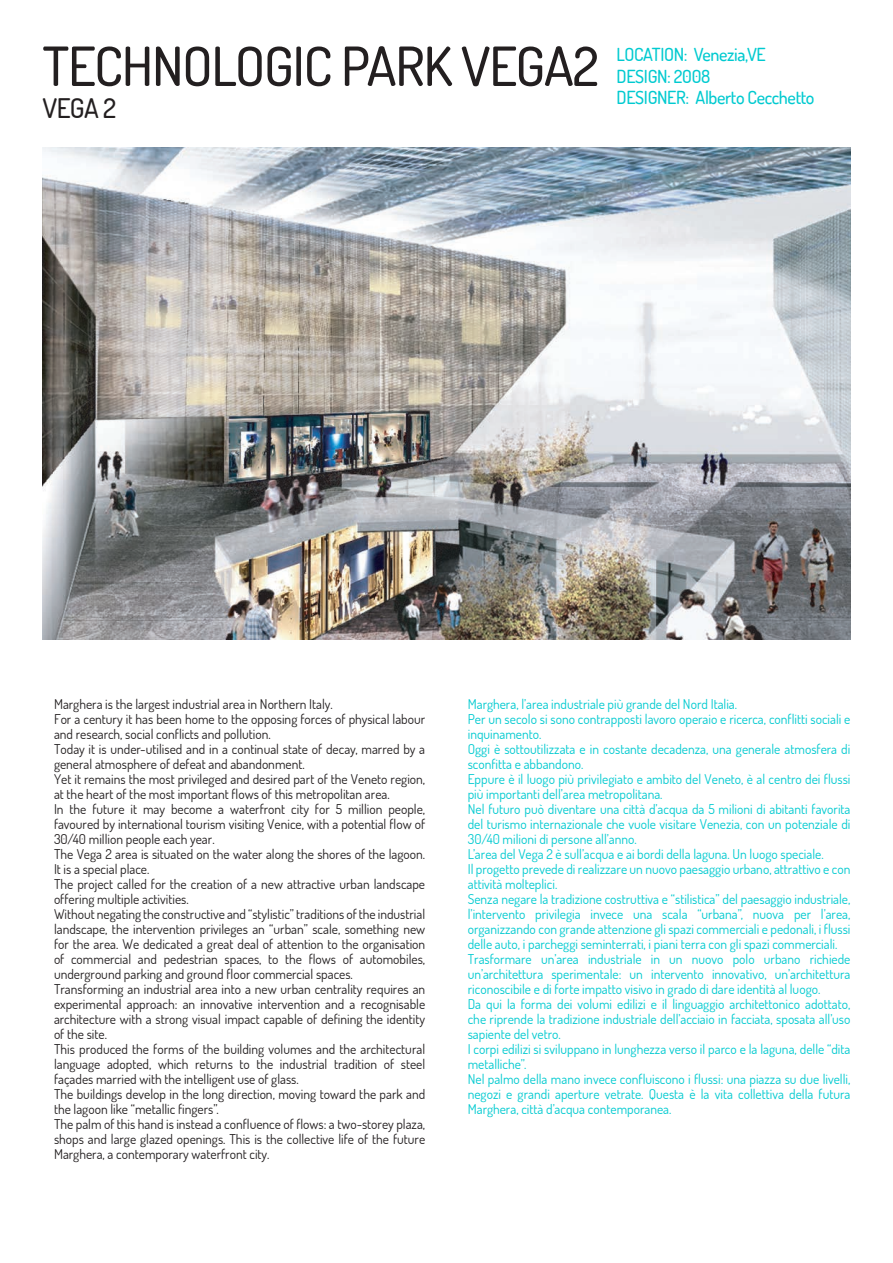
<style>
.page{position:relative;width:893px;height:1263px;background:#fff}
.page>*{position:absolute;margin:0;border:0;box-sizing:border-box;transform-origin:0 0}
.t1{font:500 54px "Dosis";letter-spacing:-.02em;color:#231f20}
.t2{font:500 27px "Dosis";color:#231f20}
.t3{font:500 18px "Dosis";letter-spacing:-.02em;color:#00cad0}
.Normale{font:13.5px/15px "Dosis";color:#231f20}
.Normale-2{font:13.5px/15px "Dosis";color:#00cad0}
</style>
<div class="page">
<img style="left:43px;top:148px;width:807px;height:491px">
<p class="t1" style="left:43px;top:31px;width:558px">TECHNOLOGIC PARK VEGA2</p>
<p class="t2" style="left:43px;top:91px;width:75px">VEGA 2</p>
<p class="t3" style="left:617px;top:43px;width:151px">LOCATION: Venezia,VE</p>
<p class="t3" style="left:617px;top:64px;width:95px">DESIGN: 2008</p>
<p class="t3" style="left:617px;top:86px;width:199px">DESIGNER: Alberto Cecchetto</p>
<p class="Normale" style="left:54px;top:696px;width:280px">Marghera is the largest industrial area in Northern Italy.</p>
<p class="Normale" style="left:54px;top:711px;width:373px">For a century it has been home to the opposing forces of physical labour and research, social conflicts and pollution.</p>
<p class="Normale" style="left:54px;top:741px;width:373px">Today it is under-utilised and in a continual state of decay, marred by a general atmosphere of defeat and abandonment.</p>
<p class="Normale" style="left:54px;top:771px;width:373px">Yet it remains the most privileged and desired part of the Veneto region, at the heart of the most important flows of this metropolitan area.</p>
<p class="Normale" style="left:54px;top:801px;width:373px;text-align:justify">In the future it may become a waterfront city for 5 million people, favoured by international tourism visiting Venice, with a potential flow of 30/40 million people each year.</p>
<p class="Normale" style="left:54px;top:846px;width:373px">The Vega 2 area is situated on the water along the shores of the lagoon.<br>It is a special place.</p>
<p class="Normale" style="left:54px;top:876px;width:373px">The project called for the creation of a new attractive urban landscape offering multiple activities.</p>
<p class="Normale" style="left:54px;top:906px;width:373px;text-align:justify">Without negating the constructive and “stylistic” traditions of the industrial landscape, the intervention privileges an “urban” scale, something new for the area. We dedicated a great deal of attention to the organisation of commercial and pedestrian spaces, to the flows of automobiles, underground parking and ground floor commercial spaces.</p>
<p class="Normale" style="left:54px;top:981px;width:373px;text-align:justify">Transforming an industrial area into a new urban centrality requires an experimental approach: an innovative intervention and a recognisable architecture with a strong visual impact capable of defining the identity of the site.</p>
<p class="Normale" style="left:54px;top:1041px;width:373px;text-align:justify">This produced the forms of the building volumes and the architectural language adopted, which returns to the industrial tradition of steel façades married with the intelligent use of glass.</p>
<p class="Normale" style="left:54px;top:1086px;width:373px">The buildings develop in the long direction, moving toward the park and the lagoon like “metallic fingers”.</p>
<p class="Normale" style="left:54px;top:1116px;width:373px;text-align:justify">The palm of this hand is instead a confluence of flows: a two-storey plaza, shops and large glazed openings. This is the collective life of the future Marghera, a contemporary waterfront city.</p>
<p class="Normale-2" style="left:468px;top:696px;width:271px">Marghera, l’area industriale più grande del Nord Italia.</p>
<p class="Normale-2" style="left:468px;top:711px;width:384px">Per un secolo si sono contrapposti lavoro operaio e ricerca, conflitti sociali e inquinamento.</p>
<p class="Normale-2" style="left:468px;top:741px;width:384px">Oggi è sottoutilizzata e in costante decadenza, una generale atmosfera di sconfitta e abbandono.</p>
<p class="Normale-2" style="left:468px;top:771px;width:384px">Eppure è il luogo più privilegiato e ambito del Veneto, è al centro dei flussi più importanti dell’area metropolitana.</p>
<p class="Normale-2" style="left:468px;top:801px;width:384px;text-align:justify">Nel futuro può diventare una città d’acqua da 5 milioni di abitanti favorita del turismo internazionale che vuole visitare Venezia, con un potenziale di 30/40 milioni di persone all’anno.</p>
<p class="Normale-2" style="left:468px;top:846px;width:357px">L’area del Vega 2 è sull’acqua e ai bordi della laguna. Un luogo speciale.</p>
<p class="Normale-2" style="left:468px;top:861px;width:384px">Il progetto prevede di realizzare un nuovo paesaggio urbano, attrattivo e con attività molteplici.</p>
<p class="Normale-2" style="left:468px;top:891px;width:384px;text-align:justify">Senza negare la tradizione costruttiva e “stilistica” del paesaggio industriale, l’intervento privilegia invece una scala “urbana”, nuova per l’area, organizzando con grande attenzione gli spazi commerciali e pedonali, i flussi delle auto, i parcheggi seminterrati, i piani terra con gli spazi commerciali.</p>
<p class="Normale-2" style="left:468px;top:951px;width:384px;text-align:justify">Trasformare un’area industriale in un nuovo polo urbano richiede un’architettura sperimentale: un intervento innovativo, un’architettura riconoscibile e di forte impatto visivo in grado di dare identità al luogo.</p>
<p class="Normale-2" style="left:468px;top:996px;width:384px;text-align:justify">Da qui la forma dei volumi edilizi e il linguaggio architettonico adottato, che riprende la tradizione industriale dell’acciaio in facciata, sposata all’uso sapiente del vetro.</p>
<p class="Normale-2" style="left:468px;top:1041px;width:384px">I corpi edilizi si sviluppano in lunghezza verso il parco e la laguna, delle “dita metalliche”.</p>
<p class="Normale-2" style="left:468px;top:1071px;width:384px;text-align:justify">Nel palmo della mano invece confluiscono i flussi: una piazza su due livelli, negozi e grandi aperture vetrate. Questa è la vita collettiva della futura Marghera, città d’acqua contemporanea.</p>
</div>
